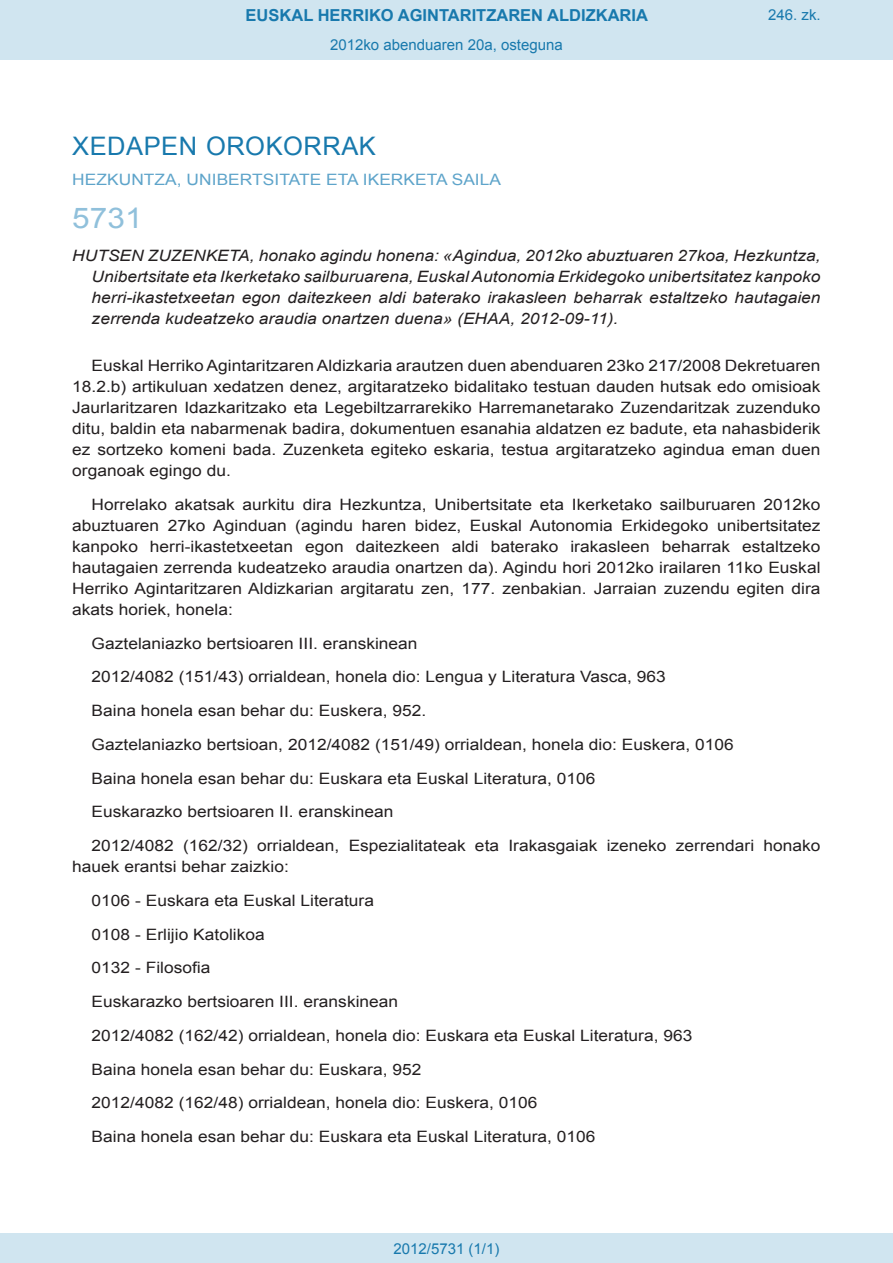
<style>
.page{position:relative;width:893px;height:1263px;background:#fff}
.page>*{position:absolute;margin:0;border:0;box-sizing:border-box;transform-origin:0 0}
.BOPVOrden{font:28.5px "Arial";color:#90c0db;scale:1.11 1}
.BOPVSeccion{font:25.5px "Arial";letter-spacing:.02em;color:#1879ad}
.t1{font:700 16.5px "Arial";color:#1879ad}
.BOPVDetalle{font:15.6px/21px "Arial";color:#231f20;text-align:justify;scale:1.11 1}
.BOPVTitulo{font:italic 15.6px/21px "Arial";color:#231f20;text-align:justify;scale:1.11 1}
.BOPVOrganismo{font:15.6px "Arial";letter-spacing:.005em;color:#5ea4ca;scale:1.11 1}
.Paginacion_Centro{font:15px "Arial";color:#1879ad}
</style>
<div class="page">
<div style="left:0;top:0;width:893px;height:60px;background:#d0e5f0"></div>
<div style="left:0;top:1233px;width:893px;height:30px;background:#d0e5f0"></div>
<p class="t1" style="left:246px;top:4px;width:404px">EUSKAL HERRIKO AGINTARITZAREN ALDIZKARIA</p>
<p class="Paginacion_Centro" style="left:330px;top:35px;width:234px">2012ko abenduaren 20a, osteguna</p>
<p class="Paginacion_Centro" style="left:768px;top:5px;width:54px">246. zk.</p>
<p class="BOPVSeccion" style="left:72px;top:129px;width:305px">XEDAPEN OROKORRAK</p>
<p class="BOPVOrganismo" style="left:72px;top:169px;width:388px">HEZKUNTZA, UNIBERTSITATE ETA IKERKETA SAILA</p>
<p class="BOPVOrden" style="left:72px;top:199px;width:65px">5731</p>
<p class="BOPVTitulo" style="left:92px;top:246px;width:658px;text-indent:-19px">HUTSEN ZUZENKETA, honako agindu honena: «Agindua, 2012ko abuztuaren 27koa, Hezkuntza, Unibertsitate eta Ikerketako sailburuarena, Euskal Autonomia Erkidegoko unibertsitatez kanpoko herri-ikastetxeetan egon daitezkeen aldi baterako irakasleen beharrak estaltzeko hautagaien zerrenda kudeatzeko araudia onartzen duena» (EHAA, 2012-09-11).</p>
<p class="BOPVDetalle" style="left:72px;top:355px;width:676px;text-indent:19px">Euskal Herriko Agintaritzaren Aldizkaria arautzen duen abenduaren 23ko 217/2008 Dekretuaren 18.2.b) artikuluan xedatzen denez, argitaratzeko bidalitako testuan dauden hutsak edo omisioak Jaurlaritzaren Idazkaritzako eta Legebiltzarrarekiko Harremanetarako Zuzendaritzak zuzenduko ditu, baldin eta nabarmenak badira, dokumentuen esanahia aldatzen ez badute, eta nahasbiderik ez sortzeko komeni bada. Zuzenketa egiteko eskaria, testua argitaratzeko agindua eman duen organoak egingo du.</p>
<p class="BOPVDetalle" style="left:72px;top:494px;width:676px;text-indent:19px">Horrelako akatsak aurkitu dira Hezkuntza, Unibertsitate eta Ikerketako sailburuaren 2012ko abuztuaren 27ko Aginduan (agindu haren bidez, Euskal Autonomia Erkidegoko unibertsitatez kanpoko herri-ikastetxeetan egon daitezkeen aldi baterako irakasleen beharrak estaltzeko hautagaien zerrenda kudeatzeko araudia onartzen da). Agindu hori 2012ko irailaren 11ko Euskal Herriko Agintaritzaren Aldizkarian argitaratu zen, 177. zenbakian. Jarraian zuzendu egiten dira akats horiek, honela:</p>
<p class="BOPVDetalle" style="left:92px;top:633px;width:295px">Gaztelaniazko bertsioaren III. eranskinean</p>
<p class="BOPVDetalle" style="left:92px;top:666px;width:519px">2012/4082 (151/43) orrialdean, honela dio: Lengua y Literatura Vasca, 963</p>
<p class="BOPVDetalle" style="left:92px;top:700px;width:303px">Baina honela esan behar du: Euskera, 952.</p>
<p class="BOPVDetalle" style="left:92px;top:734px;width:580px">Gaztelaniazko bertsioan, 2012/4082 (151/49) orrialdean, honela dio: Euskera, 0106</p>
<p class="BOPVDetalle" style="left:92px;top:768px;width:455px">Baina honela esan behar du: Euskara eta Euskal Literatura, 0106</p>
<p class="BOPVDetalle" style="left:92px;top:801px;width:273px">Euskarazko bertsioaren II. eranskinean</p>
<p class="BOPVDetalle" style="left:72px;top:835px;width:676px;text-indent:19px">2012/4082 (162/32) orrialdean, Espezialitateak eta Irakasgaiak izeneko zerrendari honako hauek erantsi behar zaizkio:</p>
<p class="BOPVDetalle" style="left:92px;top:890px;width:256px">0106 - Euskara eta Euskal Literatura</p>
<p class="BOPVDetalle" style="left:92px;top:924px;width:157px">0108 - Erlijio Katolikoa</p>
<p class="BOPVDetalle" style="left:92px;top:957px;width:109px">0132 - Filosofia</p>
<p class="BOPVDetalle" style="left:92px;top:991px;width:278px">Euskarazko bertsioaren III. eranskinean</p>
<p class="BOPVDetalle" style="left:92px;top:1025px;width:543px">2012/4082 (162/42) orrialdean, honela dio: Euskara eta Euskal Literatura, 963</p>
<p class="BOPVDetalle" style="left:92px;top:1059px;width:299px">Baina honela esan behar du: Euskara, 952</p>
<p class="BOPVDetalle" style="left:92px;top:1092px;width:403px">2012/4082 (162/48) orrialdean, honela dio: Euskera, 0106</p>
<p class="BOPVDetalle" style="left:92px;top:1126px;width:455px">Baina honela esan behar du: Euskara eta Euskal Literatura, 0106</p>
<p class="Paginacion_Centro" style="left:393px;top:1238px;width:107px">2012/5731 (1/1)</p>
</div>
